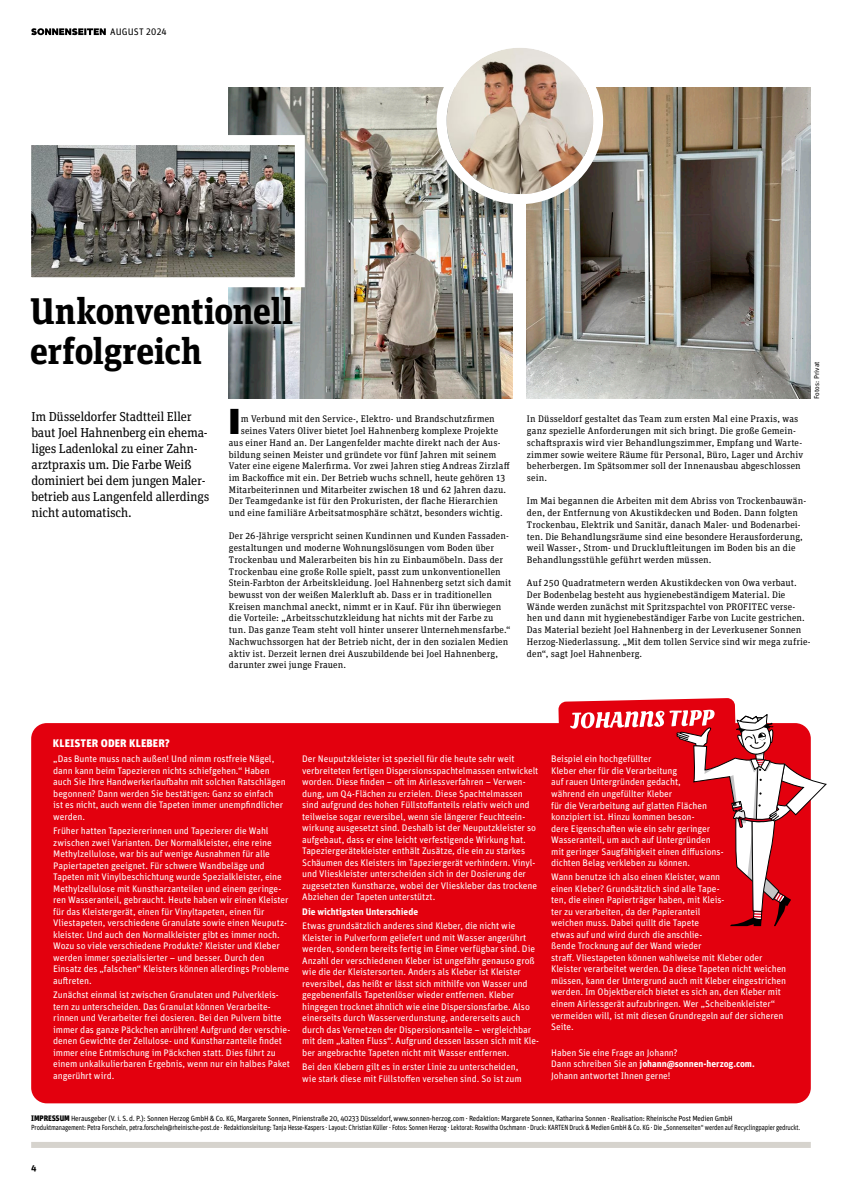
<style>
.page{position:relative;width:842px;height:1191px;background:#fff}
.page>*{position:absolute;margin:0;border:0;box-sizing:border-box;transform-origin:0 0}
.t1{font:700 37px/39.4px "Unit Slab OT";letter-spacing:-.01em;color:#000}
.t2{font:900 35.9px "Alright Sans";color:#000}
.t3{font:13px/16px "Unit Slab OT";letter-spacing:-.02em;color:#000}
.t4{font:900 11px "Unit Pro";letter-spacing:.01em;color:#fff}
.t5{font:9.5px/11.5px "Unit Pro";letter-spacing:-.005em;color:#fff}
.t6{font:9.5px/11.7px "Unit Slab OT";letter-spacing:.01em;color:#000}
.t7{font:700 9.5px "Unit Pro";color:#fff}
.t8{font:9.5px "Unit Pro";color:#000}
.t9{font:700 9px "Unit Pro";color:#000}
.t10{font:7.5px/9.5px "Unit Pro";letter-spacing:-.025em;color:#000;scale:.95 1}
.t11{font:7px "Unit Pro";color:#000}
.s1{font-weight:700}
.s2{font-weight:900;font-size:8px}
</style>
<div class="page">
<svg style="left:31px;top:28px;width:75px;height:7px"></svg>
<div style="left:31px;top:1141px;width:780px;height:6px;background:#d6d3cd"></div>
<div style="left:31px;top:723px;width:780px;height:380px;background:#e3000e;border-radius:16px"></div>
<svg style="left:558px;top:698px;width:268px;height:228px"></svg>
<img style="left:229px;top:88px;width:284px;height:311px">
<img style="left:527px;top:88px;width:284px;height:311px">
<div style="left:21px;top:287px;width:282px;height:95px;background:#fff;opacity:.75"></div>
<img style="left:21px;top:130px;width:289px;height:162px">
<img style="left:447px;top:48px;width:146px;height:146px;border-radius:73px">
<div style="left:437px;top:38px;width:166px;height:166px;border:10px solid #fff;border-radius:50%"></div>
<p class="t8" style="left:110px;top:25px;width:58px">AUGUST 2024</p>
<h1 class="t1" style="left:30px;top:291px;width:265px">Unkonventionell erfolgreich</h1>
<h3 class="t3" style="left:31px;top:408px;width:179px">Im Düsseldorfer Stadtteil Eller baut Joel Hahnenberg ein ehema&shy;liges Ladenlokal zu einer Zahn&shy;arztpraxis um. Die Farbe Weiß dominiert bei dem jungen Maler&shy;betrieb aus Langenfeld allerdings nicht automatisch.</h3>
<h2 class="t2" style="left:229px;top:395px;width:13px">I</h2>
<p class="t6" style="left:241px;top:413px;width:256px">m Verbund mit den Service-, Elektro- und Brandschutzfirmen</p>
<p class="t6" style="left:241px;top:425px;width:259px">seines Vaters Oliver bietet Joel Hahnenberg komplexe Projekte</p>
<p class="t6" style="left:229px;top:436px;width:273px">aus einer Hand an. Der Langenfelder machte direkt nach der Aus-</p>
<p class="t6" style="left:229px;top:448px;width:269px">bildung seinen Meister und gründete vor fünf Jahren mit seinem</p>
<p class="t6" style="left:229px;top:460px;width:282px">Vater eine eigene Malerfirma. Vor zwei Jahren stieg Andreas Zirzlaff</p>
<p class="t6" style="left:229px;top:471px;width:278px">im Backoffice mit ein. Der Betrieb wuchs schnell, heute gehören 13</p>
<p class="t6" style="left:229px;top:483px;width:279px">Mitarbeiterinnen und Mitarbeiter zwischen 18 und 62 Jahren dazu.</p>
<p class="t6" style="left:229px;top:495px;width:271px">Der Teamgedanke ist für den Prokuristen, der flache Hierarchien</p>
<p class="t6" style="left:229px;top:507px;width:275px">und eine familiäre Arbeitsatmosphäre schätzt, besonders wichtig.</p>
<p class="t6" style="left:229px;top:530px;width:284px">Der 26-Jährige verspricht seinen Kundinnen und Kunden Fassaden&shy;gestaltungen und moderne Wohnungslösungen vom Boden über Trockenbau und Malerarbeiten bis hin zu Einbaumöbeln. Dass der Trockenbau eine große Rolle spielt, passt zum unkonventionellen Stein-Farbton der Arbeitskleidung. Joel Hahnenberg setzt sich damit bewusst von der weißen Malerkluft ab. Dass er in traditionellen Kreisen manchmal aneckt, nimmt er in Kauf. Für ihn überwiegen die Vorteile: „Arbeitsschutzkleidung hat nichts mit der Farbe zu tun. Das ganze Team steht voll hinter unserer Unternehmensfarbe.“ Nachwuchssorgen hat der Betrieb nicht, der in den sozialen Medien aktiv ist. Derzeit lernen drei Auszubildende bei Joel Hahnenberg, darunter zwei junge Frauen.</p>
<p class="t11" style="left:812px;top:399px;width:39px;rotate:-90deg">Fotos: Privat</p>
<p class="t6" style="left:527px;top:413px;width:278px">In Düsseldorf gestaltet das Team zum ersten Mal eine Praxis, was ganz spezielle Anforderungen mit sich bringt. Die große Gemein&shy;schaftspraxis wird vier Behandlungszimmer, Empfang und Warte&shy;zimmer sowie weitere Räume für Personal, Büro, Lager und Archiv beherbergen. Im Spätsommer soll der Innenausbau abgeschlossen sein.</p>
<p class="t6" style="left:527px;top:495px;width:281px">Im Mai begannen die Arbeiten mit dem Abriss von Trockenbauwän&shy;den, der Entfernung von Akustikdecken und Boden. Dann folgten Trockenbau, Elektrik und Sanitär, danach Maler- und Bodenarbei&shy;ten. Die Behandlungsräume sind eine besondere Herausforderung, weil Wasser-, Strom- und Druckluftleitungen im Boden bis an die Behandlungsstühle geführt werden müssen.</p>
<p class="t6" style="left:527px;top:577px;width:285px">Auf 250 Quadratmetern werden Akustikdecken von Owa verbaut.<br>Der Bodenbelag besteht aus hygienebeständigem Material. Die Wände werden zunächst mit Spritzspachtel von PROFITEC verse&shy;hen und dann mit hygienebeständiger Farbe von Lucite gestrichen.<br>Das Material bezieht Joel Hahnenberg in der Leverkusener Sonnen Herzog-Niederlassung. „Mit dem tollen Service sind wir mega zufrie&shy;den“, sagt Joel Hahnenberg.</p>
<p class="t4" style="left:53px;top:734px;width:118px">KLEISTER ODER KLEBER?</p>
<p class="t5" style="left:53px;top:752px;width:234px">„Das Bunte muss nach außen! Und nimm rostfreie Nägel, dann kann beim Tapezieren nichts schiefgehen.“ Haben auch Sie Ihre Handwerkerlaufbahn mit solchen Ratschlägen begonnen? Dann werden Sie bestätigen: Ganz so einfach ist es nicht, auch wenn die Tapeten immer unempfindlicher werden.</p>
<p class="t5" style="left:53px;top:824px;width:237px">Früher hatten Tapeziererinnen und Tapezierer die Wahl zwischen zwei Varianten. Der Normalkleister, eine reine Methylzellulose, war bis auf wenige Ausnahmen für alle Papiertapeten geeignet. Für schwere Wandbeläge und Tapeten mit Vinylbeschichtung wurde Spezialkleister, eine Methylzellulose mit Kunstharzanteilen und einem geringe&shy;ren Wasseranteil, gebraucht. Heute haben wir einen Kleister für das Kleistergerät, einen für Vinyltapeten, einen für Vliestapeten, verschiedene Granulate sowie einen Neuputz&shy;kleister. Und auch den Normalkleister gibt es immer noch.<br>Wozu so viele verschiedene Produkte? Kleister und Kleber werden immer spezialisierter – und besser. Durch den Einsatz des „falschen“ Kleisters können allerdings Probleme auftreten.</p>
<p class="t5" style="left:53px;top:988px;width:238px">Zunächst einmal ist zwischen Granulaten und Pulverkleis&shy;tern zu unterscheiden. Das Granulat können Verarbeite&shy;rinnen und Verarbeiter frei dosieren. Bei den Pulvern bitte immer das ganze Päckchen anrühren! Aufgrund der verschie&shy;denen Gewichte der Zellulose- und Kunstharzanteile findet immer eine Entmischung im Päckchen statt. Dies führt zu einem unkalkulierbaren Ergebnis, wenn nur ein halbes Paket angerührt wird.</p>
<p class="t5" style="left:302px;top:753px;width:238px">Der Neuputzkleister ist speziell für die heute sehr weit verbreiteten fertigen Dispersionsspachtelmassen entwickelt worden. Diese finden – oft im Airlessverfahren – Verwen&shy;dung, um Q4-Flächen zu erzielen. Diese Spachtelmassen sind aufgrund des hohen Füllstoffanteils relativ weich und teilweise sogar reversibel, wenn sie längerer Feuchteein&shy;wirkung ausgesetzt sind. Deshalb ist der Neuputzkleister so aufgebaut, dass er eine leicht verfestigende Wirkung hat.<br>Tapeziergerätekleister enthält Zusätze, die ein zu starkes Schäumen des Kleisters im Tapeziergerät verhindern. Vinyl&shy;und Vlieskleister unterscheiden sich in der Dosierung der zugesetzten Kunstharze, wobei der Vlieskleber das trockene Abziehen der Tapeten unterstützt.</p>
<p class="t7" style="left:302px;top:904px;width:117px">Die wichtigsten Unterschiede</p>
<p class="t5" style="left:302px;top:919px;width:238px">Etwas grundsätzlich anderes sind Kleber, die nicht wie Kleister in Pulverform geliefert und mit Wasser angerührt werden, sondern bereits fertig im Eimer verfügbar sind. Die Anzahl der verschiedenen Kleber ist ungefähr genauso groß wie die der Kleistersorten. Anders als Kleber ist Kleister reversibel, das heißt er lässt sich mithilfe von Wasser und gegebenenfalls Tapetenlöser wieder entfernen. Kleber hingegen trocknet ähnlich wie eine Dispersionsfarbe. Also einerseits durch Wasserverdunstung, andererseits auch durch das Vernetzen der Dispersionsanteile – vergleichbar mit dem „kalten Fluss“. Aufgrund dessen lassen sich mit Kle&shy;ber angebrachte Tapeten nicht mit Wasser entfernen.</p>
<p class="t5" style="left:302px;top:1060px;width:221px">Bei den Klebern gilt es in erster Linie zu unterscheiden, wie stark diese mit Füllstoffen versehen sind. So ist zum</p>
<p class="t5" style="left:551px;top:753px;width:174px">Beispiel ein hochgefüllter<br>Kleber eher für die Verarbeitung<br>auf rauen Untergründen gedacht,<br>während ein ungefüllter Kleber<br>für die Verarbeitung auf glatten Flächen konzipiert ist. Hinzu kommen beson-<br>dere Eigenschaften wie ein sehr geringer Wasseranteil, um auch auf Untergründen mit geringer Saugfähigkeit einen diffusions&shy;dichten Belag verkleben zu können.</p>
<p class="t5" style="left:551px;top:871px;width:237px">Wann benutze ich also einen Kleister, wann<br>einen Kleber? Grundsätzlich sind alle Tape-<br>ten, die einen Papierträger haben, mit Kleis-<br>ter zu verarbeiten, da der Papieranteil<br>weichen muss. Dabei quillt die Tapete<br>etwas auf und wird durch die anschlie-<br>ßende Trocknung auf der Wand wieder<br>straff. Vliestapeten können wahlweise mit Kleber oder Kleister verarbeitet werden. Da diese Tapeten nicht weichen müssen, kann der Untergrund auch mit Kleber eingestrichen werden. Im Objektbereich bietet es sich an, den Kleber mit einem Airlessgerät aufzubringen. Wer „Scheibenkleister“ vermeiden will, ist mit diesen Grundregeln auf der sicheren Seite.</p>
<p class="t5" style="left:551px;top:1046px;width:205px">Haben Sie eine Frage an Johann?<br>Dann schreiben Sie an <span class="s1">johann@sonnen-herzog.com.<br></span>Johann antwortet Ihnen gerne!</p>
<p class="t10" style="left:31px;top:1113px;width:811px"><span class="s2">IMPRESSUM</span> Herausgeber (V. i. S. d. P.): Sonnen Herzog GmbH &amp; Co. KG, Margarete Sonnen, Pinienstraße 20, 40233 Düsseldorf, www.sonnen-herzog.com · Redaktion: Margarete Sonnen, Katharina Sonnen · Realisation: Rheinische Post Medien GmbH<br>Produktmanagement: Petra Forscheln, petra.forscheln@rheinische-post.de · Redaktionsleitung: Tanja Hesse-Kaspers · Layout: Christian Küller · Fotos: Sonnen Herzog · Lektorat: Roswitha Oschmann · Druck: KARTEN Druck &amp; Medien GmbH &amp; Co. KG · Die „Sonnenseiten“ werden auf Recyclingpapier gedruckt.</p>
<p class="t9" style="left:31px;top:1161px;width:7px">4</p>
</div>
